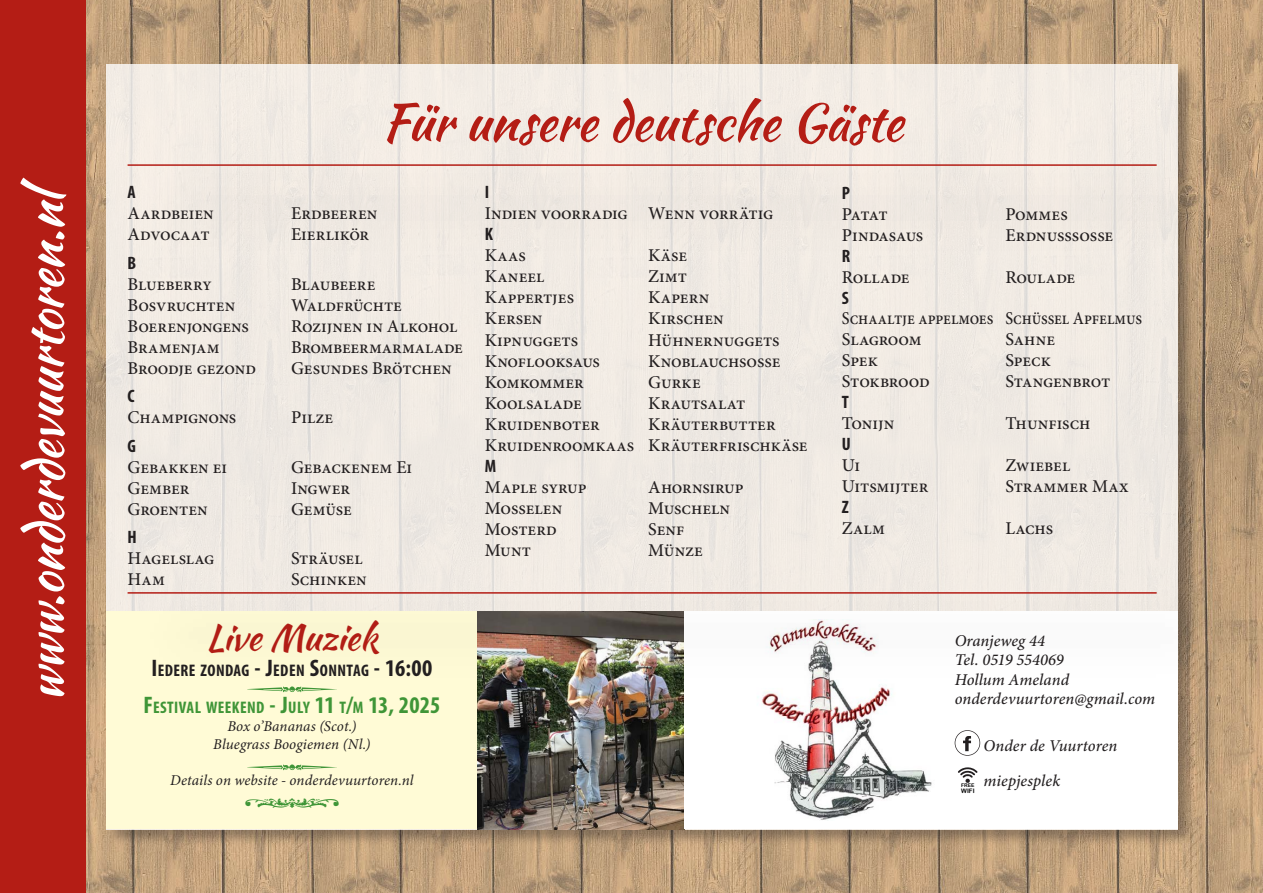
<style>
.page{position:relative;width:1263px;height:893px;background:#fff}
.page>*{position:absolute;margin:0;border:0;box-sizing:border-box;transform-origin:0 0}
.t1{font:51px "Kaushan Script";color:#fff}
.t2{font:51px "Kaushan Script";letter-spacing:-.005em;color:#b41d15}
.t3{font:36px "Kaushan Script";letter-spacing:-.015em;color:#b41d15}
.t4{font:500 18px/21px "Minion Pro";color:#231f20}
.t5{font:500 18px/21px "Minion Pro";color:#231f20;scale:.9 1}
.t6{font:700 condensed 18px "Myriad Pro";color:#231f20}
.t7{font:500 18px "Minion Pro";letter-spacing:-.02em;color:#231f20}
.t8{font:700 condensed 16.8px "Myriad Pro";letter-spacing:.025em;color:#3f9537}
.t9{font:700 condensed 16.8px "Myriad Pro";letter-spacing:.025em;color:#231f20}
.t10{font:italic 500 16.5px/19.2px "Minion Pro";color:#231f20}
.t11{font:italic 15px "Minion Pro";letter-spacing:.005em;color:#231f20}
.t12{font:6.15px "Arial Rounded MT Bold";color:#000}
.t13{font:5.1px "Arial Rounded MT Bold";color:#000}
.s1{font-size:24px}
</style>
<div class="page">
<img style="left:85px;top:0;width:1178px;height:893px">
<div style="left:0;top:0;width:85px;height:893px;background:#b41d15"></div>
<div style="left:106px;top:63px;width:1090px;height:784px;background:#231f20;opacity:.45"></div>
<div style="left:106px;top:64px;width:1072px;height:765px;background:#f0ebe3"></div>
<div style="left:106px;top:611px;width:579px;height:218px;background:#fffbd6"></div>
<img style="left:478px;top:683px;width:207px;height:146px">
<div style="left:685px;top:611px;width:493px;height:218px;background:#fff"></div>
<img style="left:757px;top:683px;width:175px;height:137px">
<svg style="left:955px;top:730px;width:25px;height:26px"></svg>
<svg style="left:958px;top:767px;width:19px;height:16px"></svg>
<div style="left:138px;top:588px;width:1093px;height:95px;background:#231f20;opacity:.75"></div>
<hr style="left:128px;top:592px;width:1029px;height:2px;background:#b41d15">
<div style="left:138px;top:160px;width:1093px;height:95px;background:#231f20;opacity:.75"></div>
<hr style="left:128px;top:164px;width:1029px;height:2px;background:#b41d15">
<h1 class="t2" style="left:381px;top:85px;width:523px">Für unsere deutsche Gäste</h1>
<h1 class="t1" style="left:7px;top:702px;width:525px;rotate:-90deg">www.onderdevuurtoren.nl</h1>
<p class="t6" style="left:128px;top:182px;width:10px">A</p>
<p class="t4" style="left:128px;top:203px;width:88px">Aardbeien</p>
<p class="t4" style="left:291px;top:203px;width:88px">Erdbeeren</p>
<p class="t4" style="left:128px;top:224px;width:84px">Advocaat</p>
<p class="t4" style="left:291px;top:224px;width:80px">Eierlikör</p>
<p class="t6" style="left:128px;top:253px;width:10px">B</p>
<p class="t4" style="left:128px;top:274px;width:86px">Blueberry</p>
<p class="t4" style="left:291px;top:274px;width:86px">Blaubeere</p>
<p class="t4" style="left:128px;top:295px;width:109px">Bosvruchten</p>
<p class="t4" style="left:291px;top:295px;width:113px">Waldfrüchte</p>
<p class="t4" style="left:128px;top:316px;width:123px">Boerenjongens</p>
<p class="t4" style="left:291px;top:316px;width:168px">Rozijnen in Alkohol</p>
<p class="t4" style="left:128px;top:337px;width:94px">Bramenjam</p>
<p class="t4" style="left:291px;top:337px;width:173px">Brombeermarmalade</p>
<p class="t4" style="left:128px;top:358px;width:130px">Broodje gezond</p>
<p class="t4" style="left:291px;top:358px;width:162px">Gesundes Brötchen</p>
<p class="t6" style="left:128px;top:386px;width:9px">C</p>
<p class="t4" style="left:128px;top:407px;width:110px">Champignons</p>
<p class="t4" style="left:291px;top:407px;width:44px">Pilze</p>
<p class="t6" style="left:128px;top:436px;width:10px">G</p>
<p class="t4" style="left:128px;top:457px;width:101px">Gebakken ei</p>
<p class="t4" style="left:291px;top:457px;width:123px">Gebackenem Ei</p>
<p class="t4" style="left:128px;top:478px;width:63px">Gember</p>
<p class="t4" style="left:291px;top:478px;width:61px">Ingwer</p>
<p class="t4" style="left:128px;top:499px;width:82px">Groenten</p>
<p class="t4" style="left:291px;top:499px;width:62px">Gemüse</p>
<p class="t6" style="left:128px;top:528px;width:11px">H</p>
<p class="t4" style="left:128px;top:548px;width:88px">Hagelslag</p>
<p class="t4" style="left:291px;top:548px;width:73px">Sträusel</p>
<p class="t4" style="left:128px;top:569px;width:39px">Ham</p>
<p class="t4" style="left:291px;top:569px;width:77px">Schinken</p>
<h2 class="t3" style="left:206px;top:611px;width:174px">Live Muziek</h2>
<p class="t9" style="left:151px;top:661px;width:283px"><span class="s1">I</span> EDERE ZONDAG <span class="s1">- J</span>EDEN <span class="s1">S</span>ONNTAG <span class="s1">- 16:00</span></p>
<p class="t8" style="left:144px;top:698px;width:298px"><span class="s1">F</span>ESTIVAL WEEKEND <span class="s1">- J</span>ULY <span class="s1">11</span> T<span class="s1">/</span>M <span class="s1">13, 2025</span></p>
<p class="t11" style="left:227px;top:716px;width:131px">Box o’Bananas (Scot.)</p>
<p class="t11" style="left:213px;top:734px;width:159px">Bluegrass Boogiemen (Nl.)</p>
<p class="t11" style="left:170px;top:770px;width:245px">Details on website - onderdevuurtoren.nl</p>
<p class="t6" style="left:485px;top:183px;width:6px">I</p>
<p class="t4" style="left:485px;top:203px;width:290px">Indien voorradig Wenn vorrätig</p>
<p class="t6" style="left:485px;top:225px;width:10px">K</p>
<p class="t4" style="left:485px;top:245px;width:43px">Kaas</p>
<p class="t4" style="left:648px;top:245px;width:40px">Käse</p>
<p class="t4" style="left:485px;top:266px;width:61px">Kaneel</p>
<p class="t4" style="left:648px;top:266px;width:40px">Zimt</p>
<p class="t4" style="left:485px;top:287px;width:91px">Kappertjes</p>
<p class="t4" style="left:648px;top:287px;width:62px">Kapern</p>
<p class="t4" style="left:485px;top:308px;width:59px">Kersen</p>
<p class="t4" style="left:648px;top:308px;width:77px">Kirschen</p>
<p class="t4" style="left:485px;top:329px;width:95px">Kipnuggets</p>
<p class="t4" style="left:648px;top:329px;width:133px">Hühnernuggets</p>
<p class="t4" style="left:485px;top:350px;width:117px">Knoflooksaus</p>
<p class="t4" style="left:648px;top:350px;width:134px">Knoblauchsosse</p>
<p class="t4" style="left:485px;top:371px;width:101px">Komkommer</p>
<p class="t4" style="left:648px;top:371px;width:54px">Gurke</p>
<p class="t4" style="left:485px;top:392px;width:99px">Koolsalade</p>
<p class="t4" style="left:648px;top:392px;width:99px">Krautsalat</p>
<p class="t4" style="left:485px;top:413px;width:117px">Kruidenboter</p>
<p class="t4" style="left:485px;top:413px;width:324px;text-indent:163px">Kräuterbutter<br>Kruidenroomkaas Kräuterfrischkäse</p>
<p class="t6" style="left:485px;top:456px;width:13px">M</p>
<p class="t4" style="left:485px;top:476px;width:104px">Maple syrup</p>
<p class="t4" style="left:648px;top:476px;width:97px">Ahornsirup</p>
<p class="t4" style="left:485px;top:497px;width:79px">Mosselen</p>
<p class="t4" style="left:648px;top:497px;width:83px">Muscheln</p>
<p class="t4" style="left:485px;top:518px;width:74px">Mosterd</p>
<p class="t4" style="left:648px;top:518px;width:38px">Senf</p>
<p class="t4" style="left:485px;top:539px;width:48px">Munt</p>
<p class="t4" style="left:648px;top:539px;width:56px">Münze</p>
<p class="t6" style="left:842px;top:183px;width:10px">P</p>
<p class="t4" style="left:842px;top:203px;width:47px">Patat</p>
<p class="t4" style="left:1005px;top:203px;width:64px">Pommes</p>
<p class="t4" style="left:842px;top:224px;width:83px">Pindasaus</p>
<p class="t4" style="left:1005px;top:224px;width:109px">Erdnusssosse</p>
<p class="t6" style="left:842px;top:246px;width:10px">R</p>
<p class="t4" style="left:842px;top:266px;width:69px">Rollade</p>
<p class="t4" style="left:1005px;top:266px;width:71px">Roulade</p>
<p class="t6" style="left:842px;top:288px;width:9px">S</p>
<p class="t5" style="left:842px;top:308px;width:335px">Schaaltje appelmoes Schüssel Apfelmus<br>Slagroom</p>
<p class="t4" style="left:1005px;top:329px;width:51px">Sahne</p>
<p class="t4" style="left:842px;top:350px;width:37px">Spek</p>
<p class="t4" style="left:1005px;top:350px;width:47px">Speck</p>
<p class="t7" style="left:842px;top:369px;width:89px">Stokbrood</p>
<p class="t4" style="left:1005px;top:371px;width:106px">Stangenbrot</p>
<p class="t6" style="left:842px;top:392px;width:9px">T</p>
<p class="t4" style="left:842px;top:413px;width:54px">Tonijn</p>
<p class="t4" style="left:1005px;top:413px;width:86px">Thunfisch</p>
<p class="t6" style="left:842px;top:434px;width:10px">U</p>
<p class="t4" style="left:842px;top:455px;width:20px">Ui</p>
<p class="t4" style="left:1005px;top:455px;width:66px">Zwiebel</p>
<p class="t4" style="left:842px;top:476px;width:88px">Uitsmijter</p>
<p class="t4" style="left:1005px;top:476px;width:125px">Strammer Max</p>
<p class="t6" style="left:842px;top:498px;width:8px">Z</p>
<p class="t4" style="left:842px;top:518px;width:44px">Zalm</p>
<p class="t4" style="left:1005px;top:518px;width:49px">Lachs</p>
<p class="t10" style="left:955px;top:631px;width:202px">Oranjeweg 44<br>Tel. 0519 554069<br>Hollum Ameland onderdevuurtoren@gmail.com</p>
<p class="t10" style="left:983px;top:736px;width:135px">Onder de Vuurtoren</p>
<p class="t13" style="left:961px;top:782px;width:15px">FREE</p>
<p class="t10" style="left:983px;top:771px;width:78px">miepjesplek</p>
<p class="t12" style="left:961px;top:787px;width:15px">WIFI</p>
</div>
